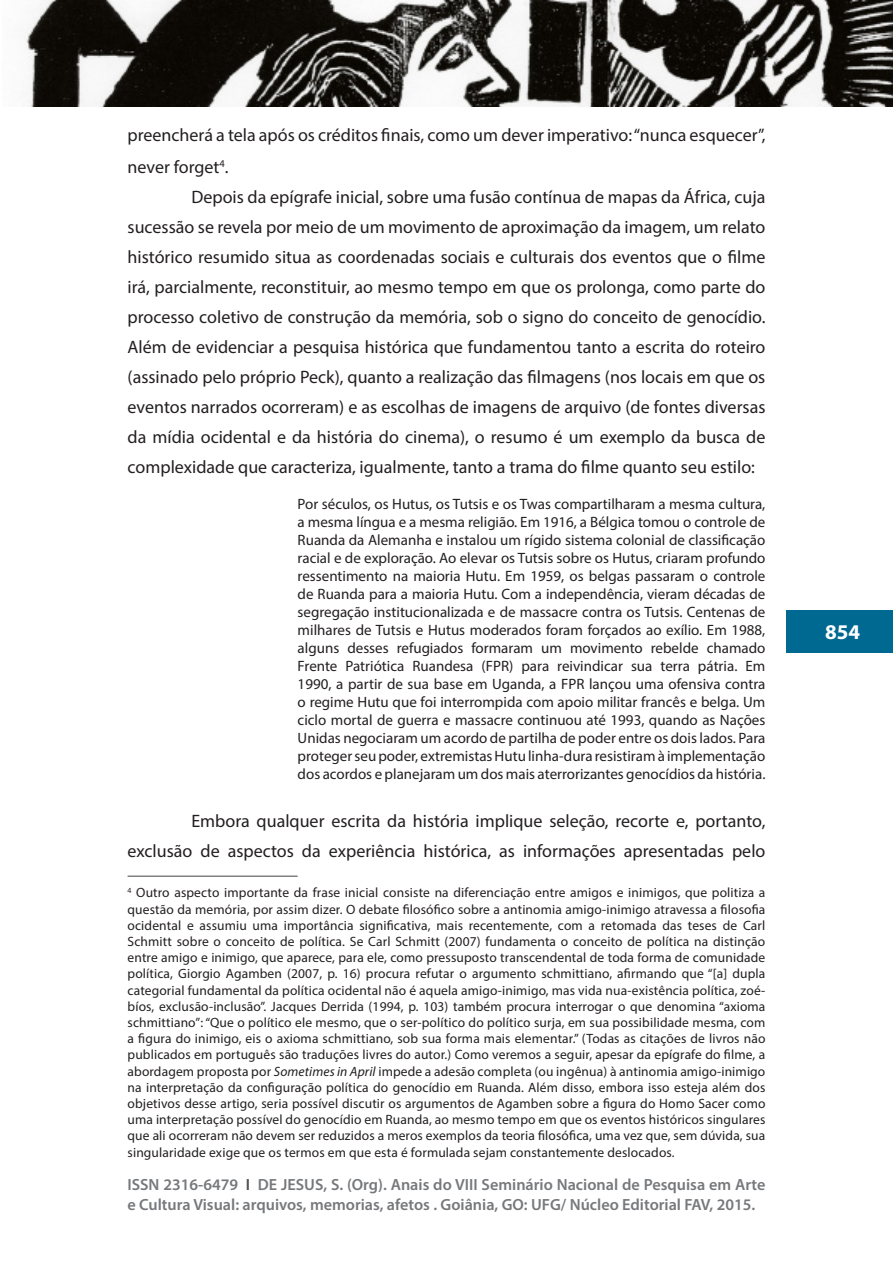
<style>
.page{position:relative;width:893px;height:1263px;background:#fff}
.page>*{position:absolute;margin:0;border:0;box-sizing:border-box;transform-origin:0 0}
.t1{font:700 21px "Myriad Pro";color:#fff}
.Texto_básico{font:18px/30px "Myriad Pro";color:#231f20}
.t2{font:600 16.2px/19.5px "Myriad Pro";color:#76787b}
.citações{font:15px/18px "Myriad Pro";color:#231f20;text-align:justify}
.notas_de_rodapé{font:13.5px/16.2px "Myriad Pro";letter-spacing:.01em;color:#231f20;text-align:justify}
.s1{font-style:italic}
.s2{color:#4b4c4d}
</style>
<div class="page">
<div style="left:787px;top:610px;width:106px;height:43px;background:#006991"></div>
<img style="left:25px;top:0;width:868px;height:106px">
<hr style="left:128px;top:876px;width:170px;height:1px;background:#57585a">
<p class="Texto_básico" style="left:128px;top:119px;width:639px;line-height:31.5px">preencherá a tela após os créditos finais, como um dever imperativo: “nunca esquecer”, never forget<sup>4</sup>.</p>
<p class="Texto_básico" style="left:128px;top:181px;width:639px;text-align:justify;text-indent:64px">Depois da epígrafe inicial, sobre uma fusão contínua de mapas da África, cuja sucessão se revela por meio de um movimento de aproximação da imagem, um relato histórico resumido situa as coordenadas sociais e culturais dos eventos que o filme irá, parcialmente, reconstituir, ao mesmo tempo em que os prolonga, como parte do processo coletivo de construção da memória, sob o signo do conceito de genocídio.<br>Além de evidenciar a pesquisa histórica que fundamentou tanto a escrita do roteiro (assinado pelo próprio Peck), quanto a realização das filmagens (nos locais em que os eventos narrados ocorreram) e as escolhas de imagens de arquivo (de fontes diversas da mídia ocidental e da história do cinema), o resumo é um exemplo da busca de complexidade que caracteriza, igualmente, tanto a trama do filme quanto seu estilo:</p>
<p class="citações" style="left:298px;top:494px;width:469px">Por séculos, os Hutus, os Tutsis e os Twas compartilharam a mesma cultura, a mesma língua e a mesma religião. Em 1916, a Bélgica tomou o controle de Ruanda da Alemanha e instalou um rígido sistema colonial de classificação racial e de exploração. Ao elevar os Tutsis sobre os Hutus, criaram profundo ressentimento na maioria Hutu. Em 1959, os belgas passaram o controle de Ruanda para a maioria Hutu. Com a independência, vieram décadas de segregação institucionalizada e de massacre contra os Tutsis. Centenas de milhares de Tutsis e Hutus moderados foram forçados ao exílio. Em 1988, alguns desses refugiados formaram um movimento rebelde chamado Frente Patriótica Ruandesa (FPR) para reivindicar sua terra pátria. Em 1990, a partir de sua base em Uganda, a FPR lançou uma ofensiva contra o regime Hutu que foi interrompida com apoio militar francês e belga. Um ciclo mortal de guerra e massacre continuou até 1993, quando as Nações Unidas negociaram um acordo de partilha de poder entre os dois lados. Para proteger seu poder, extremistas Hutu linha-dura resistiram à implementação dos acordos e planejaram um dos mais aterrorizantes genocídios da história.</p>
<p class="Texto_básico" style="left:128px;top:805px;width:639px;text-align:right">Embora qualquer escrita da história implique seleção, recorte e, portanto, exclusão de aspectos da experiência histórica, as informações apresentadas pelo</p>
<p class="notas_de_rodapé" style="left:128px;top:884px;width:639px"><sup>4</sup> Outro aspecto importante da frase inicial consiste na diferenciação entre amigos e inimigos, que politiza a questão da memória, por assim dizer. O debate filosófico sobre a antinomia amigo-inimigo atravessa a filosofia ocidental e assumiu uma importância significativa, mais recentemente, com a retomada das teses de Carl Schmitt sobre o conceito de política. Se Carl Schmitt (2007) fundamenta o conceito de política na distinção entre amigo e inimigo, que aparece, para ele, como pressuposto transcendental de toda forma de comunidade política, Giorgio Agamben (2007, p. 16) procura refutar o argumento schmittiano, afirmando que “[a] dupla categorial fundamental da política ocidental não é aquela amigo-inimigo, mas vida nua-existência política, zoé&shy;bíos, exclusão-inclusão”. Jacques Derrida (1994, p. 103) também procura interrogar o que denomina “axioma schmittiano”: “Que o político ele mesmo, que o ser-político do político surja, em sua possibilidade mesma, com a figura do inimigo, eis o axioma schmittiano, sob sua forma mais elementar.” (Todas as citações de livros não publicados em português são traduções livres do autor.) Como veremos a seguir, apesar da epígrafe do filme, a abordagem proposta por <span class="s1">Sometimes in April</span> impede a adesão completa (ou ingênua) à antinomia amigo-inimigo na interpretação da configuração política do genocídio em Ruanda. Além disso, embora isso esteja além dos objetivos desse artigo, seria possível discutir os argumentos de Agamben sobre a figura do Homo Sacer como uma interpretação possível do genocídio em Ruanda, ao mesmo tempo em que os eventos históricos singulares que ali ocorreram não devem ser reduzidos a meros exemplos da teoria filosófica, uma vez que, sem dúvida, sua singularidade exige que os termos em que esta é formulada sejam constantemente deslocados.</p>
<p class="t2" style="left:128px;top:1174px;width:639px">ISSN 2316-6479 <span class="s2">I</span> DE JESUS, S. (Org). Anais do VIII Seminário Nacional de Pesquisa em Arte e Cultura Visual: arquivos, memorias, afetos . Goiânia, GO: UFG/ Núcleo Editorial FAV, 2015.</p>
<h1 class="t1" style="left:825px;top:619px;width:36px">854</h1>
</div>
